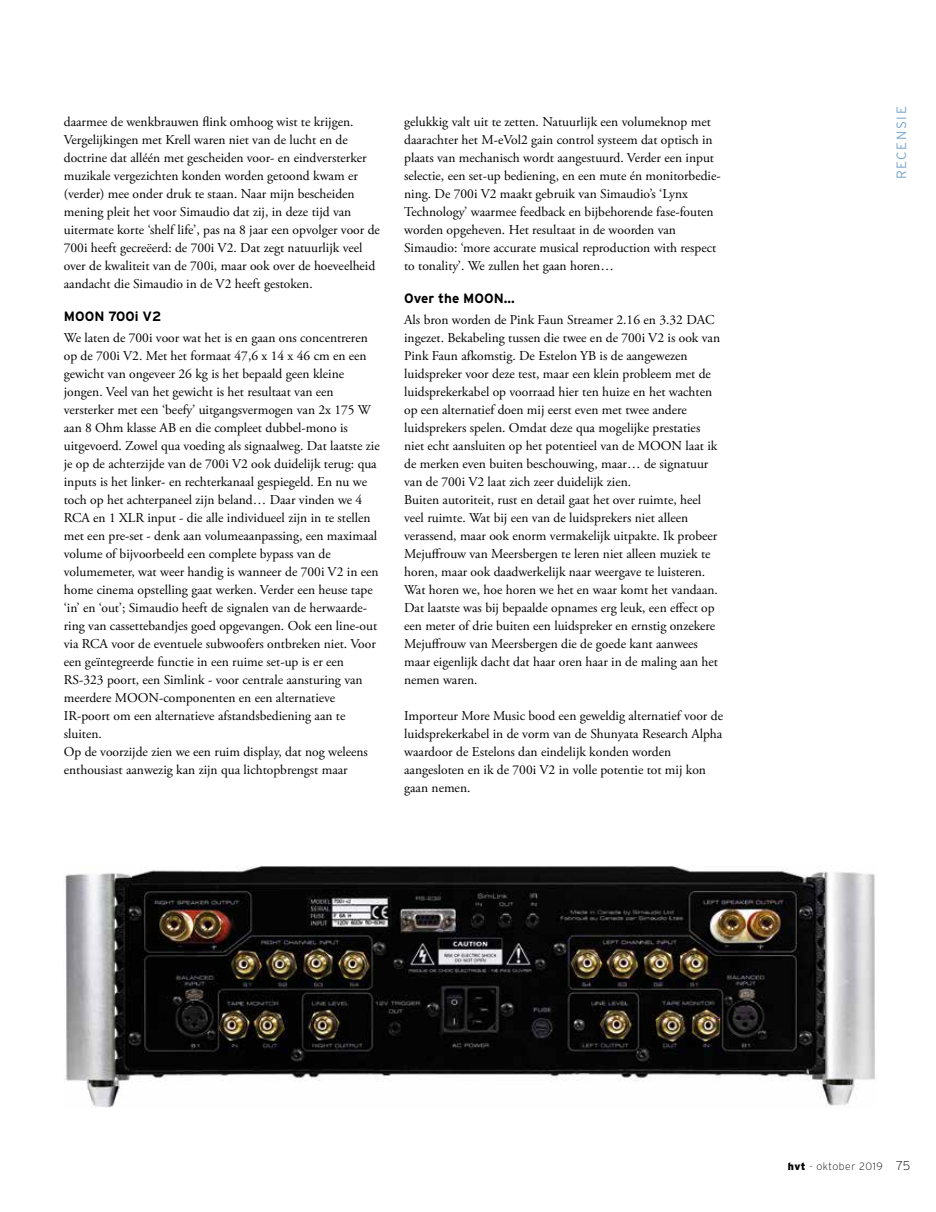
<style>
.page{position:relative;width:936px;height:1212px;background:#fff}
.page>*{position:absolute;margin:0;border:0;box-sizing:border-box;transform-origin:0 0}
.t1{font:13.5px/18px "Adobe Garamond Pro";color:#000}
.t2{font:700 13.5px "Interstate";color:#000}
.t3{font:300 13.5px "Interstate";letter-spacing:.12em;color:#7ca6cc}
.t4{font:200 10.5px "Interstate";letter-spacing:.05em;color:#000}
.s1{font-weight:900}
.s2{font-size:12.75px}
</style>
<div class="page">
<img style="left:65px;top:866px;width:811px;height:242px">
<p class="t1" style="left:64px;top:113px;width:317px">daarmee de wenkbrauwen flink omhoog wist te krijgen.<br>Vergelijkingen met Krell waren niet van de lucht en de doctrine dat alléén met gescheiden voor- en eindversterker muzikale vergezichten konden worden getoond kwam er (verder) mee onder druk te staan. Naar mijn bescheiden mening pleit het voor Simaudio dat zij, in deze tijd van uitermate korte ‘shelf life’, pas na 8 jaar een opvolger voor de 700i heeft gecreëerd: de 700i V2. Dat zegt natuurlijk veel over de kwaliteit van de 700i, maar ook over de hoeveelheid aandacht die Simaudio in de V2 heeft gestoken.</p>
<p class="t2" style="left:64px;top:309px;width:99px">MOON 700i V2</p>
<p class="t1" style="left:64px;top:329px;width:317px">We laten de 700i voor wat het is en gaan ons concentreren op de 700i V2. Met het formaat 47,6 x 14 x 46 cm en een gewicht van ongeveer 26 kg is het bepaald geen kleine jongen. Veel van het gewicht is het resultaat van een versterker met een ‘beefy’ uitgangsvermogen van 2x 175 W aan 8 Ohm klasse AB en die compleet dubbel-mono is uitgevoerd. Zowel qua voeding als signaalweg. Dat laatste zie je op de achterzijde van de 700i V2 ook duidelijk terug: qua inputs is het linker- en rechterkanaal gespiegeld. En nu we toch op het achterpaneel zijn beland… Daar vinden we 4<br>RCA en 1 XLR input - die alle individueel zijn in te stellen met een pre-set - denk aan volumeaanpassing, een maximaal volume of bijvoorbeeld een complete bypass van de volumemeter, wat weer handig is wanneer de 700i V2 in een home cinema opstelling gaat werken. Verder een heuse tape ‘in’ en ‘out’; Simaudio heeft de signalen van de herwaarde&shy;ring van cassettebandjes goed opgevangen. Ook een line-out via RCA voor de eventuele subwoofers ontbreken niet. Voor een geïntegreerde functie in een ruime set-up is er een RS-323 poort, een Simlink - voor centrale aansturing van meerdere MOON-componenten en een alternatieve IR-poort om een alternatieve afstandsbediening aan te sluiten.<br>Op de voorzijde zien we een ruim display, dat nog weleens enthousiast aanwezig kan zijn qua lichtopbrengst maar</p>
<p class="t1" style="left:404px;top:113px;width:318px">gelukkig valt uit te zetten. Natuurlijk een volumeknop met daarachter het M-eVol2 gain control systeem dat optisch in plaats van mechanisch wordt aangestuurd. Verder een input selectie, een set-up bediening, en een mute én monitorbedie&shy;ning. De 700i V2 maakt gebruik van Simaudio’s ‘Lynx Technology’ waarmee feedback en bijbehorende fase-fouten worden opgeheven. Het resultaat in de woorden van Simaudio: ‘more accurate musical reproduction with respect to tonality’. We zullen het gaan horen…</p>
<p class="t2" style="left:404px;top:291px;width:112px">Over the MOON…</p>
<p class="t1" style="left:404px;top:311px;width:317px">Als bron worden de Pink Faun Streamer 2.16 en 3.32 DAC ingezet. Bekabeling tussen die twee en de 700i V2 is ook van Pink Faun afkomstig. De Estelon YB is de aangewezen luidspreker voor deze test, maar een klein probleem met de luidsprekerkabel op voorraad hier ten huize en het wachten op een alternatief doen mij eerst even met twee andere luidsprekers spelen. Omdat deze qua mogelijke prestaties niet echt aansluiten op het potentieel van de MOON laat ik de merken even buiten beschouwing, maar… de signatuur van de 700i V2 laat zich zeer duidelijk zien.<br>Buiten autoriteit, rust en detail gaat het over ruimte, heel veel ruimte. Wat bij een van de luidsprekers niet alleen verassend, maar ook enorm vermakelijk uitpakte. Ik probeer Mejuffrouw van Meersbergen te leren niet alleen muziek te horen, maar ook daadwerkelijk naar weergave te luisteren.<br>Wat horen we, hoe horen we het en waar komt het vandaan.<br>Dat laatste was bij bepaalde opnames erg leuk, een effect op een meter of drie buiten een luidspreker en ernstig onzekere Mejuffrouw van Meersbergen die de goede kant aanwees maar eigenlijk dacht dat haar oren haar in de maling aan het nemen waren.</p>
<p class="t1" style="left:404px;top:707px;width:320px">Importeur More Music bood een geweldig alternatief voor de luidsprekerkabel in de vorm van de Shunyata Research Alpha waardoor de Estelons dan eindelijk konden worden aangesloten en ik de 700i V2 in volle potentie tot mij kon gaan nemen.</p>
<p class="t3" style="left:893px;top:179px;width:74px;rotate:-90deg">RECENSIE</p>
<p class="t4" style="left:787px;top:1160px;width:124px"><span class="s1">hvt</span> - oktober 2019 <span class="s2">75</span></p>
</div>
